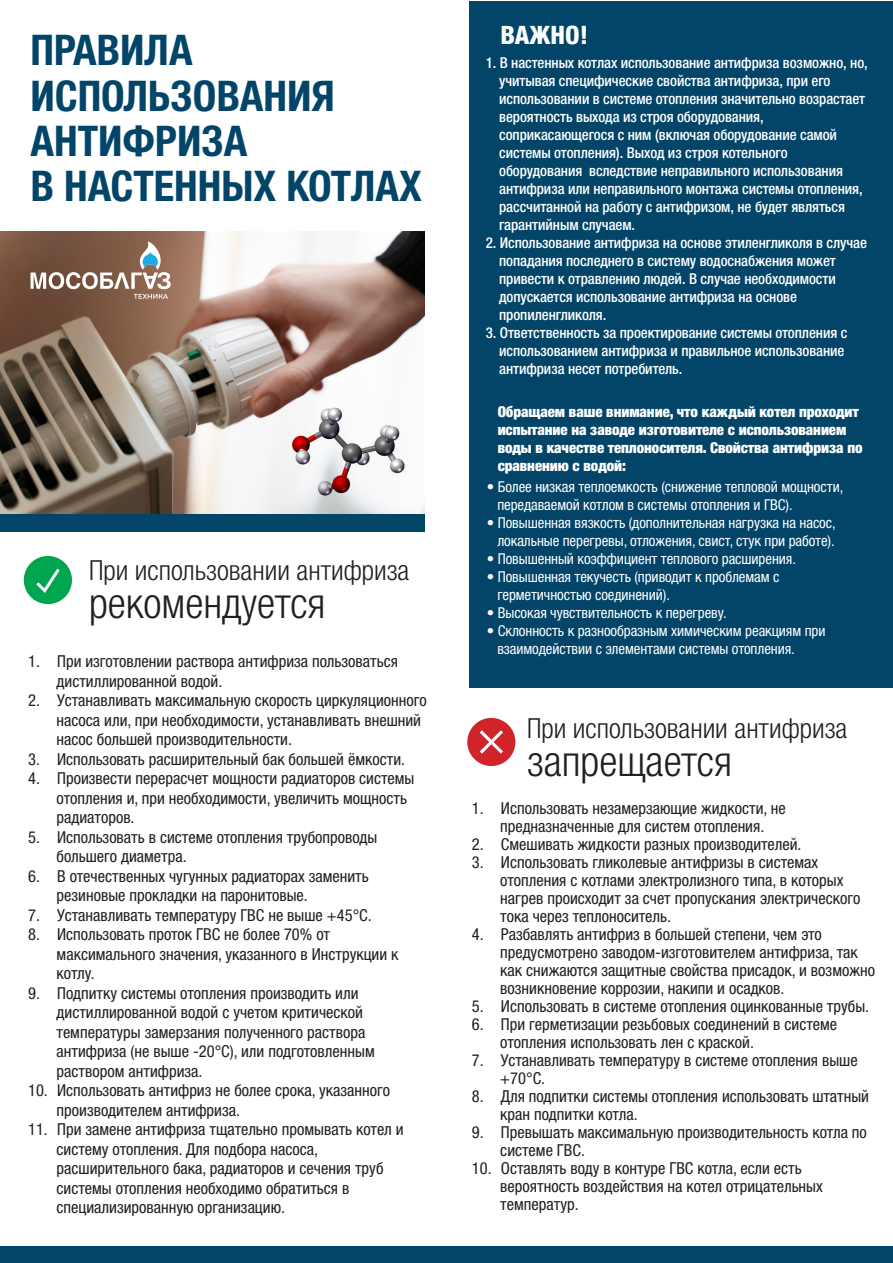
<style>
.page{position:relative;width:893px;height:1263px;background:#fff}
.page>*{position:absolute;margin:0;border:0;box-sizing:border-box;transform-origin:0 0}
.t1{font:700 condensed 42.45px/45.3px "Helvetica Neue LTW1 G";color:#024568}
.t2{font:300 condensed 42.3px "Helvetica Neue LTW1 G";color:#231f20}
.t3{font:300 condensed 27.75px "Helvetica Neue LTW1 G";color:#231f20}
.t4{font:800 condensed 25.5px "Helvetica Neue LTW1 G";color:#fff}
.t5{font:condensed 16.5px/19.5px "Helvetica Neue LTW1 G";color:#231f20}
.t6{font:500 condensed 15px/18px "Helvetica Neue LTW1 G";letter-spacing:-.005em;color:#fff}
.t7{font:condensed 15px/18px "Helvetica Neue LTW1 G";letter-spacing:-.005em;color:#fff}
.t8{font:900 condensed 15px/18px "Helvetica Neue LTW1 G";letter-spacing:-.005em;color:#fff}
</style>
<div class="page">
<div style="left:469px;top:1px;width:424px;height:686px;background:#024568"></div>
<div style="left:0;top:1246px;width:491px;height:17px;background:#024568"></div>
<div style="left:0;top:514px;width:424px;height:18px;background:#024568"></div>
<div style="left:470px;top:1246px;width:423px;height:17px;background:#024568"></div>
<svg style="left:24px;top:556px;width:48px;height:48px"></svg>
<svg style="left:467px;top:718px;width:48px;height:48px"></svg>
<img style="left:0;top:231px;width:424px;height:283px">
<img style="left:259px;top:363px;width:166px;height:169px">
<svg style="left:31px;top:242px;width:140px;height:57px;background:#907566"></svg>
<h1 class="t1" style="left:31px;top:28px;width:393px">ПРАВИЛА<br>ИСПОЛЬЗОВАНИЯ<br>АНТИФРИЗА<br>В НАСТЕННЫХ КОТЛАХ</h1>
<h3 class="t3" style="left:89px;top:554px;width:322px">При использовании антифриза</h3>
<h2 class="t2" style="left:89px;top:578px;width:238px">рекомендуется</h2>
<p class="t5" style="left:57px;top:651px;width:343px;text-indent:-28px">1. При изготовлении раствора антифриза пользоваться дистиллированной водой.</p>
<p class="t5" style="left:57px;top:690px;width:372px;text-indent:-28px">2. Устанавливать максимальную скорость циркуляционного насоса или, при необходимости, устанавливать внешний насос большей производительности.</p>
<p class="t5" style="left:28px;top:749px;width:379px">3. Использовать расширительный бак большей ёмкости.</p>
<p class="t5" style="left:57px;top:768px;width:359px;text-indent:-28px">4. Произвести перерасчет мощности радиаторов системы отопления и, при необходимости, увеличить мощность радиаторов.</p>
<p class="t5" style="left:57px;top:827px;width:322px;text-indent:-28px">5. Использовать в системе отопления трубопроводы большего диаметра.</p>
<p class="t5" style="left:57px;top:866px;width:314px;text-indent:-28px">6. В отечественных чугунных радиаторах заменить резиновые прокладки на паронитовые.</p>
<p class="t5" style="left:28px;top:905px;width:345px">7. Устанавливать температуру ГВС не выше +45°С.</p>
<p class="t5" style="left:57px;top:924px;width:343px;text-indent:-28px">8. Использовать проток ГВС не более 70% от максимального значения, указанного в Инструкции к котлу.</p>
<p class="t5" style="left:57px;top:983px;width:320px;text-indent:-28px">9. Подпитку системы отопления производить или дистиллированной водой с учетом критической температуры замерзания полученного раствора антифриза (не выше -20°С), или подготовленным раствором антифриза.</p>
<p class="t5" style="left:57px;top:1080px;width:335px;text-indent:-28px">10. Использовать антифриз не более срока, указанного производителем антифриза.</p>
<p class="t5" style="left:57px;top:1120px;width:348px;text-indent:-28px">11. При замене антифриза тщательно промывать котел и систему отопления. Для подбора насоса, расширительного бака, радиаторов и сечения труб системы отопления необходимо обратиться в специализированную организацию.</p>
<h3 class="t4" style="left:500px;top:19px;width:89px">ВАЖНО!</h3>
<p class="t6" style="left:499px;top:54px;width:370px;text-indent:-14px">1. В настенных котлах использование антифриза возможно, но, учитывая специфические свойства антифриза, при его использовании в системе отопления значительно возрастает вероятность выхода из строя оборудования, соприкасающегося с ним (включая оборудование самой системы отопления). Выход из строя котельного оборудования вследствие неправильного использования антифриза или неправильного монтажа системы отопления, рассчитанной на работу с антифризом, не будет являться гарантийным случаем.</p>
<p class="t6" style="left:499px;top:234px;width:369px;text-indent:-14px">2. Использование антифриза на основе этиленгликоля в случае попадания последнего в систему водоснабжения может привести к отравлению людей. В случае необходимости допускается использование антифриза на основе пропиленгликоля.</p>
<p class="t6" style="left:499px;top:324px;width:350px;text-indent:-14px">3. Ответственность за проектирование системы отопления с использованием антифриза и правильное использование антифриза несет потребитель.</p>
<p class="t8" style="left:498px;top:402px;width:366px">Обращаем ваше внимание, что каждый котел проходит испытание на заводе изготовителе с использованием воды в качестве теплоносителя. Свойства антифриза по сравнению с водой:</p>
<p class="t7" style="left:497px;top:478px;width:347px;text-indent:-10px">• Более низкая теплоемкость (снижение тепловой мощности, передаваемой котлом в системы отопления и ГВС).</p>
<p class="t7" style="left:487px;top:514px;width:350px;text-align:right">• Повышенная вязкость (дополнительная нагрузка на насос, локальные перегревы, отложения, свист, стук при работе).</p>
<p class="t7" style="left:487px;top:550px;width:311px">• Повышенный коэффициент теплового расширения.</p>
<p class="t7" style="left:497px;top:568px;width:284px;text-indent:-10px">• Повышенная текучесть (приводит к проблемам с герметичностью соединений).</p>
<p class="t7" style="left:487px;top:604px;width:241px">• Высокая чувствительность к перегреву.</p>
<p class="t7" style="left:497px;top:622px;width:330px;text-indent:-10px">• Склонность к разнообразным химическим реакциям при взаимодействии с элементами системы отопления.</p>
<h3 class="t3" style="left:527px;top:712px;width:322px">При использовании антифриза</h3>
<h2 class="t2" style="left:527px;top:736px;width:206px">запрещается</h2>
<p class="t5" style="left:472px;top:799px;width:316px;line-height:18px;text-align:center">1. Использовать незамерзающие жидкости, не предназначенные для систем отопления.</p>
<p class="t5" style="left:472px;top:834px;width:331px">2. Смешивать жидкости разных производителей.</p>
<p class="t5" style="left:500px;top:853px;width:362px;line-height:18px;text-indent:-28px">3. Использовать гликолевые антифризы в системах отопления с котлами электролизного типа, в которых нагрев происходит за счет пропускания электрического тока через теплоноситель.</p>
<p class="t5" style="left:500px;top:925px;width:376px;line-height:18px;text-indent:-28px">4. Разбавлять антифриз в большей степени, чем это предусмотрено заводом-изготовителем антифриза, так как снижаются защитные свойства присадок, и возможно возникновение коррозии, накипи и осадков.</p>
<p class="t5" style="left:472px;top:996px;width:399px">5. Использовать в системе отопления оцинкованные трубы.</p>
<p class="t5" style="left:500px;top:1015px;width:338px;line-height:18px;text-indent:-28px">6. При герметизации резьбовых соединений в системе отопления использовать лен с краской.</p>
<p class="t5" style="left:500px;top:1051px;width:359px;line-height:18px;text-indent:-28px">7. Устанавливать температуру в системе отопления выше +70°С.</p>
<p class="t5" style="left:500px;top:1087px;width:370px;line-height:18px;text-indent:-28px">8. Для подпитки системы отопления использовать штатный кран подпитки котла.</p>
<p class="t5" style="left:500px;top:1123px;width:368px;line-height:18px;text-indent:-28px">9. Превышать максимальную производительность котла по системе ГВС.</p>
<p class="t5" style="left:500px;top:1159px;width:324px;line-height:18px;text-indent:-28px">10. Оставлять воду в контуре ГВС котла, если есть вероятность воздействия на котел отрицательных температур.</p>
</div>
